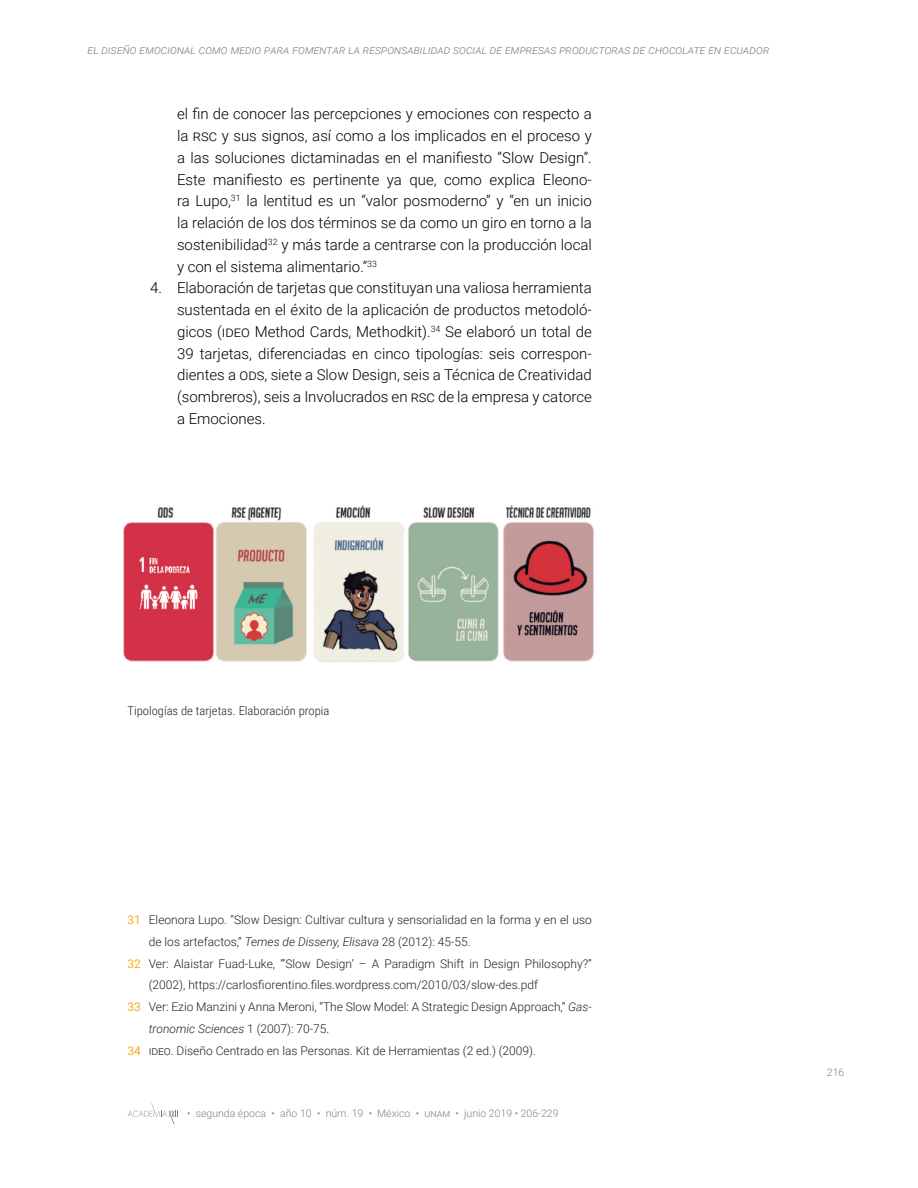
<style>
.page{position:relative;width:918px;height:1188px;background:#fff}
.page>*{position:absolute;margin:0;border:0;box-sizing:border-box;transform-origin:0 0}
.Lista_números{font:300 15px/21.8px "Roboto";color:#000;text-align:justify}
.notas_a_pie{font:300 12px/21.8px "Roboto";color:#231f20}
.t1{font:italic 300 12px "Roboto";color:#808285}
.Pie_de_Foto{font:300 12px "Roboto Condensed";color:#231f20;scale:1.05 1}
.t2{font:300 10.5px "Roboto";color:#808285}
.s1{font-weight:400;color:#fbab1d}
.s2{font-style:italic}
</style>
<div class="page">
<svg style="left:128px;top:1103px;width:50px;height:21px"></svg>
<img style="left:123px;top:504px;width:471px;height:158px">
<p class="t1" style="left:88px;top:41px;width:683px">el diseño emocional como medio para fomentar la responsabilidad social de empresas productoras de chocolate en ecuador</p>
<p class="Lista_números" style="left:177px;top:102px;width:416px">el fin de conocer las percepciones y emociones con respecto a la RSC y sus signos, así como a los implicados en el proceso y a las soluciones dictaminadas en el manifiesto “Slow Design”.<br>Este manifiesto es pertinente ya que, como explica Eleono&shy;ra Lupo,<sup>31</sup> la lentitud es un “valor posmoderno” y “en un inicio la relación de los dos términos se da como un giro en torno a la sostenibilidad<sup>32</sup> y más tarde a centrarse con la producción local y con el sistema alimentario.”<sup>33</sup></p>
<p class="Lista_números" style="left:177px;top:276px;width:416px;text-indent:-27px">4. Elaboración de tarjetas que constituyan una valiosa herramienta sustentada en el éxito de la aplicación de productos metodoló&shy;gicos (IDEO Method Cards, Methodkit).<sup>34</sup> Se elaboró un total de 39 tarjetas, diferenciadas en cinco tipologías: seis correspon&shy;dientes a ODS, siete a Slow Design, seis a Técnica de Creatividad (sombreros), seis a Involucrados en RSc de la empresa y catorce a Emociones.</p>
<p class="Pie_de_Foto" style="left:128px;top:702px;width:194px">Tipologías de tarjetas. Elaboración propia</p>
<p class="notas_a_pie" style="left:149px;top:908px;width:444px;text-indent:-21px"><span class="s1">31</span> Eleonora Lupo. “Slow Design: Cultivar cultura y sensorialidad en la forma y en el uso de los artefactos,” <span class="s2">Temes de Disseny, Elisava</span> 28 (2012): 45-55.</p>
<p class="notas_a_pie" style="left:149px;top:952px;width:445px;text-indent:-21px"><span class="s1">32</span> Ver: Alaistar Fuad-Luke, “‘Slow Design’ – A Paradigm Shift in Design Philosophy?” (2002), https://carlosfiorentino.files.wordpress.com/2010/03/slow-des.pdf</p>
<p class="notas_a_pie" style="left:149px;top:995px;width:445px;text-indent:-21px"><span class="s1">33</span> Ver: Ezio Manzini y Anna Meroni, “The Slow Model: A Strategic Design Approach,” <span class="s2">Gas&shy;tronomic Sciences</span> 1 (2007): 70-75.</p>
<p class="notas_a_pie" style="left:128px;top:1039px;width:410px"><span class="s1">34</span> IDEO. Diseño Centrado en las Personas. Kit de Herramientas (2 ed.) (2009).</p>
<p class="t2" style="left:187px;top:1106px;width:373px">• segunda época • año 10 • núm. 19 • México • unam • junio 2019 • 206-229</p>
<p class="t2" style="left:827px;top:1065px;width:19px">216</p>
</div>
